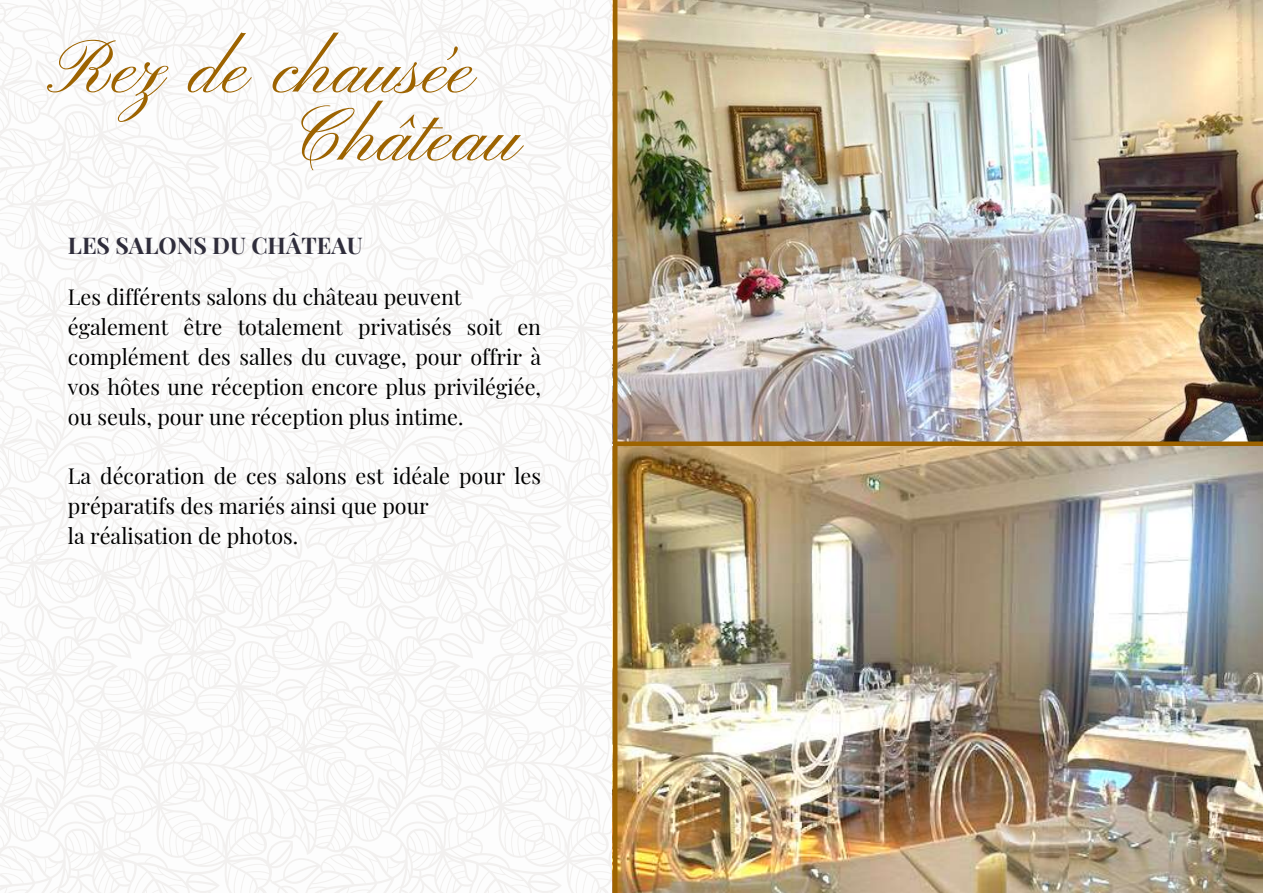
<style>
.page{position:relative;width:1263px;height:893px;background:#fff}
.page>*{position:absolute;margin:0;border:0;box-sizing:border-box;transform-origin:0 0}
.t1{font:76.88px/68px "Pinyon Script";color:#9d6300}
.t2{font:700 23.1px "Playfair Display";color:#2f2d3b}
.t3{font:21.52px/29.8px "Playfair Display";color:#000}
</style>
<div class="page">
<svg style="left:0;top:0;width:271px;height:300px"></svg>
<svg style="left:271px;top:0;width:342px;height:300px"></svg>
<svg style="left:0;top:300px;width:271px;height:359px"></svg>
<svg style="left:271px;top:300px;width:342px;height:359px"></svg>
<svg style="left:0;top:659px;width:271px;height:234px"></svg>
<svg style="left:271px;top:659px;width:342px;height:234px"></svg>
<img style="left:617px;top:0;width:646px;height:441px">
<img style="left:617px;top:446px;width:646px;height:447px">
<hr style="left:613px;top:0;width:4px;height:893px;background:#9d6300">
<div style="left:615px;top:441px;width:648px;height:5px;background:#9d6300"></div>
<h1 class="t1" style="left:296px;top:40px;width:229px;text-indent:-237px">Rez de chausée<br>Château</h1>
<p class="t2" style="left:68px;top:229px;width:296px">LES SALONS DU CHÂTEAU</p>
<p class="t3" style="left:68px;top:281px;width:475px">Les différents salons du château peuvent également être totalement privatisés soit en complément des salles du cuvage, pour offrir à vos hôtes une réception encore plus privilégiée, ou seuls, pour une réception plus intime.</p>
<p class="t3" style="left:68px;top:460px;width:475px">La décoration de ces salons est idéale pour les préparatifs des mariés ainsi que pour<br>la réalisation de photos.</p>
</div>
